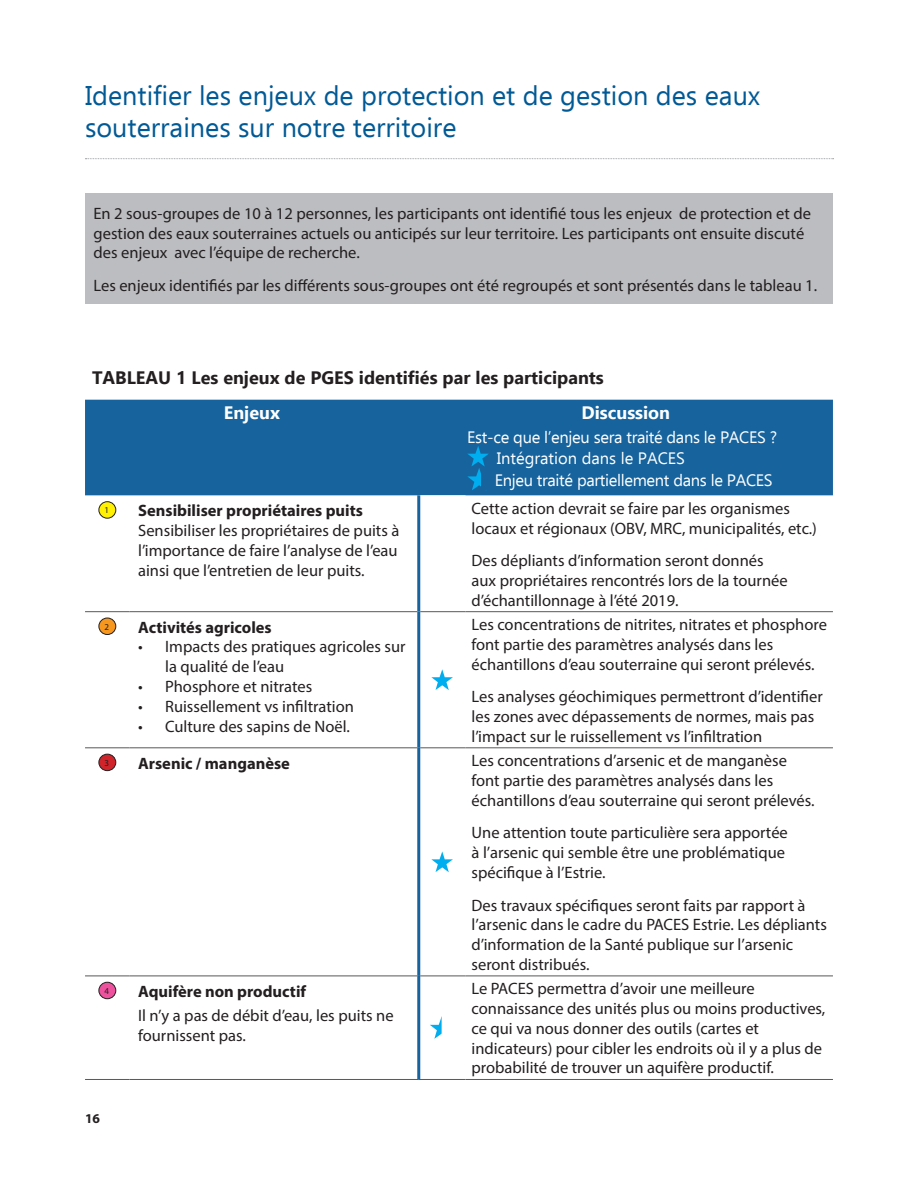
<style>
.page{position:relative;width:918px;height:1188px;background:#fff}
.page>*{position:absolute;margin:0;border:0;box-sizing:border-box;transform-origin:0 0}
.t1{font:27px/32.4px "Ebrima";color:#015995}
.t2{font:700 18px "Ebrima";color:#231f20}
.t3{font:700 18px "Ebrima";color:#fff}
.t4{font:16.5px/19.8px "Myriad Pro";color:#231f20}
.t5{font:16.5px/21.6px "Ebrima";letter-spacing:-.02em;color:#fff}
.t6{font:700 16.5px "Myriad Pro";color:#231f20}
.t7{font:700 13.5px "Myriad Pro";color:#231f20}
.t8{font:9px "Myriad Pro";color:#231f20}
</style>
<div class="page">
<svg style="left:85px;top:158px;width:749px;height:1px"></svg>
<div style="left:85px;top:400px;width:748px;height:95px;background:#16639d"></div>
<hr style="left:85px;top:611px;width:45px;height:1px;background:#57585a">
<hr style="left:130px;top:611px;width:287px;height:1px;background:#57585a">
<hr style="left:466px;top:611px;width:367px;height:1px;background:#57585a">
<hr style="left:85px;top:748px;width:45px;height:1px;background:#57585a">
<hr style="left:130px;top:748px;width:287px;height:1px;background:#57585a">
<hr style="left:466px;top:748px;width:367px;height:1px;background:#57585a">
<hr style="left:85px;top:976px;width:45px;height:1px;background:#57585a">
<hr style="left:130px;top:976px;width:287px;height:1px;background:#57585a">
<hr style="left:420px;top:976px;width:46px;height:1px;background:#57585a">
<hr style="left:466px;top:976px;width:367px;height:1px;background:#57585a">
<hr style="left:85px;top:1079px;width:45px;height:1px;background:#57585a">
<hr style="left:130px;top:1079px;width:289px;height:1px;background:#57585a">
<hr style="left:419px;top:1079px;width:47px;height:1px;background:#57585a">
<hr style="left:466px;top:1079px;width:367px;height:1px;background:#57585a">
<hr style="left:417px;top:495px;width:3px;height:117px;background:#16639d">
<hr style="left:417px;top:612px;width:3px;height:136px;background:#16639d">
<hr style="left:417px;top:748px;width:3px;height:228px;background:#16639d">
<hr style="left:417px;top:976px;width:3px;height:103px;background:#16639d">
<div style="left:99px;top:502px;width:17px;height:16px;background:#fff101;border-radius:50%"></div>
<div style="left:99px;top:501px;width:17px;height:18px;border:1px solid #231f20;border-radius:50%"></div>
<div style="left:99px;top:618px;width:17px;height:17px;background:#f7971d;border-radius:50%"></div>
<div style="left:99px;top:618px;width:17px;height:17px;border:1px solid #231f20;border-radius:50%"></div>
<div style="left:99px;top:754px;width:17px;height:17px;background:#d1232a;border-radius:50%"></div>
<div style="left:99px;top:754px;width:17px;height:17px;border:1px solid #231f20;border-radius:50%"></div>
<svg style="left:419px;top:446px;width:72px;height:530px"></svg>
<div style="left:99px;top:982px;width:17px;height:17px;background:#ee519e;border-radius:50%"></div>
<div style="left:99px;top:982px;width:17px;height:17px;border:1px solid #231f20;border-radius:50%"></div>
<svg style="left:430px;top:1016px;width:12px;height:23px"></svg>
<div style="left:85px;top:193px;width:747px;height:111px;background:#bcbdc0"></div>
<h1 class="t1" style="left:85px;top:78px;width:677px">Identifier les enjeux de protection et de gestion des eaux souterraines sur notre territoire</h1>
<p class="t4" style="left:94px;top:203px;width:719px">En 2 sous-groupes de 10 à 12 personnes, les participants ont identifié tous les enjeux de protection et de gestion des eaux souterraines actuels ou anticipés sur leur territoire. Les participants ont ensuite discuté des enjeux avec l’équipe de recherche.</p>
<p class="t4" style="left:94px;top:275px;width:725px">Les enjeux identifiés par les différents sous-groupes ont été regroupés et sont présentés dans le tableau 1.</p>
<p class="t2" style="left:92px;top:364px;width:513px">TABLEAU 1 Les enjeux de PGES identifiés par les participants</p>
<p class="t3" style="left:224px;top:399px;width:58px">Enjeux</p>
<p class="t3" style="left:582px;top:399px;width:90px">Discussion</p>
<p class="t5" style="left:495px;top:426px;width:284px;text-indent:-27px">Est-ce que l’enjeu sera traité dans le PACES ?<br>Intégration dans le PACES<br>Enjeu traité partiellement dans le PACES</p>
<p class="t8" style="left:104px;top:505px;width:6px">1</p>
<p class="t6" style="left:138px;top:500px;width:226px">Sensibiliser propriétaires puits</p>
<p class="t4" style="left:138px;top:520px;width:263px;text-align:justify">Sensibiliser les propriétaires de puits à l’importance de faire l’analyse de l’eau ainsi que l’entretien de leur puits.</p>
<p class="t8" style="left:104px;top:621px;width:6px">2</p>
<p class="t6" style="left:138px;top:616px;width:135px">Activités agricoles</p>
<p class="t4" style="left:165px;top:637px;width:242px;text-indent:-27px">• Impacts des pratiques agricoles sur la qualité de l’eau</p>
<p class="t4" style="left:138px;top:676px;width:176px">• Phosphore et nitrates</p>
<p class="t4" style="left:138px;top:696px;width:217px">• Ruissellement vs infiltration</p>
<p class="t4" style="left:138px;top:716px;width:213px">• Culture des sapins de Noël.</p>
<p class="t4" style="left:472px;top:498px;width:347px">Cette action devrait se faire par les organismes locaux et régionaux (OBV, MRC, municipalités, etc.)</p>
<p class="t4" style="left:472px;top:550px;width:318px">Des dépliants d’information seront donnés aux propriétaires rencontrés lors de la tournée d’échantillonnage à l’été 2019.</p>
<p class="t4" style="left:472px;top:614px;width:357px">Les concentrations de nitrites, nitrates et phosphore font partie des paramètres analysés dans les échantillons d’eau souterraine qui seront prélevés.</p>
<p class="t4" style="left:472px;top:687px;width:353px">Les analyses géochimiques permettront d’identifier les zones avec dépassements de normes, mais pas l’impact sur le ruissellement vs l’infiltration</p>
<p class="t8" style="left:104px;top:757px;width:6px">3</p>
<p class="t6" style="left:138px;top:752px;width:153px">Arsenic / manganèse</p>
<p class="t4" style="left:472px;top:750px;width:345px">Les concentrations d’arsenic et de manganèse font partie des paramètres analysés dans les échantillons d’eau souterraine qui seront prélevés.</p>
<p class="t4" style="left:472px;top:823px;width:318px">Une attention toute particulière sera apportée à l’arsenic qui semble être une problématique spécifique à l’Estrie.</p>
<p class="t4" style="left:472px;top:895px;width:357px">Des travaux spécifiques seront faits par rapport à l’arsenic dans le cadre du PACES Estrie. Les dépliants d’information de la Santé publique sur l’arsenic seront distribués.</p>
<p class="t8" style="left:104px;top:985px;width:6px">4</p>
<p class="t6" style="left:138px;top:980px;width:170px">Aquifère non productif</p>
<p class="t4" style="left:138px;top:1005px;width:257px">Il n’y a pas de débit d’eau, les puits ne fournissent pas.</p>
<p class="t4" style="left:472px;top:979px;width:355px">Le PACES permettra d’avoir une meilleure connaissance des unités plus ou moins productives, ce qui va nous donner des outils (cartes et indicateurs) pour cibler les endroits où il y a plus de probabilité de trouver un aquifère productif.</p>
<p class="t7" style="left:85px;top:1109px;width:16px">16</p>
</div>
